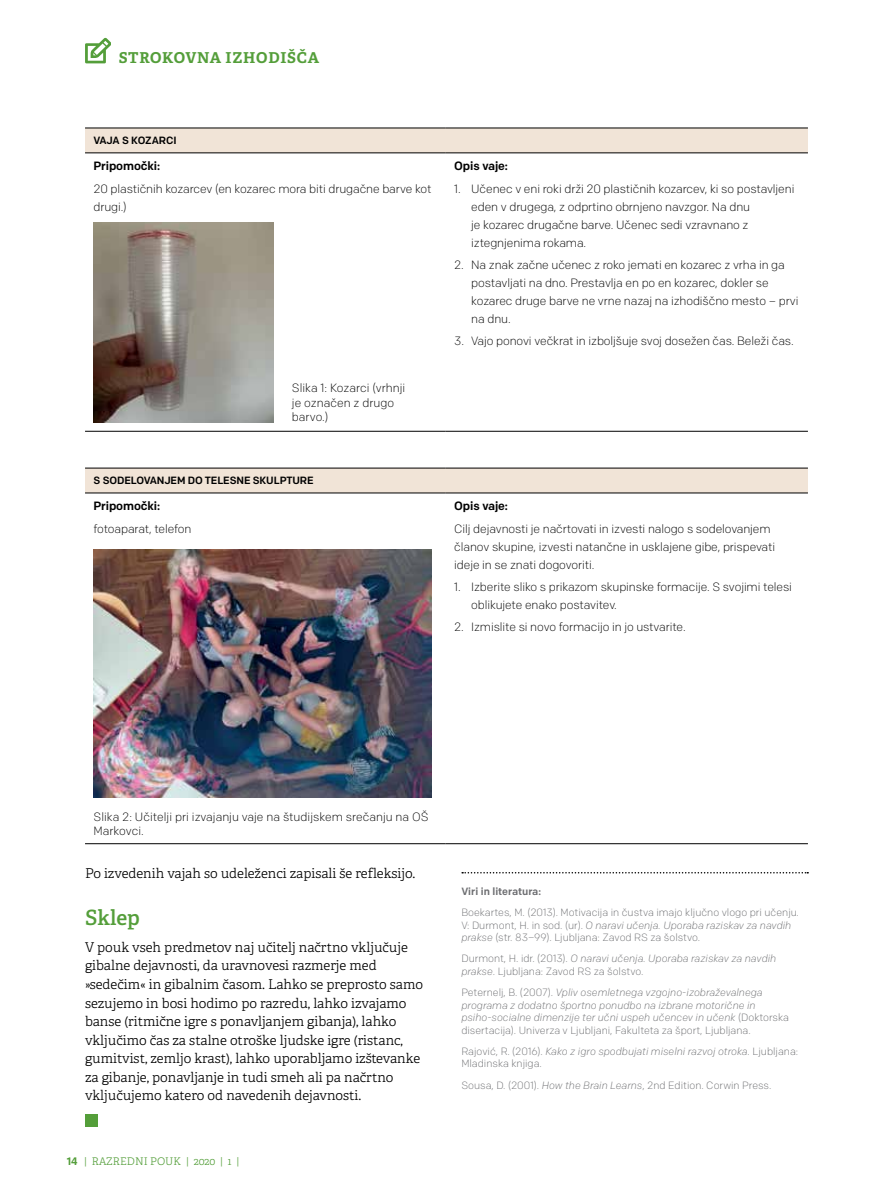
<style>
.page{position:relative;width:893px;height:1191px;background:#fff}
.page>*{position:absolute;margin:0;border:0;box-sizing:border-box;transform-origin:0 0}
.t1{font:600 21px "Adelle";color:#549e3a}
.t2{font:700 15px "Adelle";color:#549e3a}
.t3{font:300 13.5px/18.5px "Adelle";color:#000}
.t4{font:300 12px/18px "Chrono";letter-spacing:-.01em;color:#000}
.t5{font:500 12px "Chrono";letter-spacing:-.01em;color:#000}
.t6{font:300 10.5px/12.6px "Chrono";color:#6d6e71}
.t7{font:italic 300 10.5px/12.6px "Chrono";color:#6d6e71}
.t8{font:500 10.5px "Chrono";letter-spacing:-.01em;color:#000}
.t9{font:300 10.5px "Adelle";color:#549e3a}
.s1{font-family:"Adelle Sans";font-weight:700}
.s2{font-weight:500}
.s3{font-style:italic}
.s4{font-style:normal}
</style>
<div class="page">
<svg style="left:85px;top:38px;width:26px;height:25px"></svg>
<div style="left:85px;top:128px;width:723px;height:25px;background:#f1e4d7"></div>
<hr style="left:85px;top:128px;width:361px;height:1px;background:#000">
<hr style="left:446px;top:128px;width:362px;height:1px;background:#000">
<hr style="left:85px;top:152px;width:361px;height:1px;background:#000">
<hr style="left:446px;top:152px;width:362px;height:1px;background:#000">
<hr style="left:85px;top:431px;width:361px;height:1px;background:#000">
<hr style="left:446px;top:431px;width:362px;height:1px;background:#000">
<img style="left:94px;top:223px;width:180px;height:200px">
<div style="left:85px;top:468px;width:723px;height:25px;background:#f1e4d7"></div>
<hr style="left:85px;top:468px;width:361px;height:1px;background:#000">
<hr style="left:446px;top:468px;width:362px;height:1px;background:#000">
<hr style="left:85px;top:492px;width:361px;height:1px;background:#000">
<hr style="left:446px;top:492px;width:362px;height:1px;background:#000">
<hr style="left:85px;top:843px;width:361px;height:1px;background:#000">
<hr style="left:446px;top:843px;width:362px;height:1px;background:#000">
<img style="left:94px;top:550px;width:338px;height:248px">
<div style="left:85px;top:1114px;width:12px;height:13px;background:#549e3a"></div>
<svg style="left:462px;top:872px;width:346px;height:1px"></svg>
<p class="t2" style="left:119px;top:48px;width:13px">STROKOVNA</p>
<p class="t2" style="left:226px;top:48px;width:42px">IZHODI</p>
<p class="t2" style="left:287px;top:48px;width:22px">ŠČA</p>
<p class="t8" style="left:94px;top:134px;width:14px">VAJA</p>
<p class="t8" style="left:122px;top:134px;width:54px">S KOZARCI</p>
<p class="t5" style="left:94px;top:159px;width:68px">Pripomočki:</p>
<p class="t4" style="left:94px;top:179px;width:339px">20 plastičnih kozarcev (en kozarec mora biti drugačne barve kot drugi.)</p>
<p class="t4" style="left:292px;top:381px;width:115px;line-height:14.4px">Slika 1: Kozarci (vrhnji je označen z drugo barvo.)</p>
<p class="t8" style="left:94px;top:474px;width:65px">S SODELOVANJEM</p>
<p class="t8" style="left:188px;top:474px;width:43px">DO TELESNE</p>
<p class="t8" style="left:253px;top:474px;width:8px">SKU</p>
<p class="t8" style="left:274px;top:474px;width:21px">LPTURE</p>
<p class="t5" style="left:94px;top:499px;width:68px">Pripomočki:</p>
<p class="t4" style="left:94px;top:519px;width:99px">fotoaparat, telefon</p>
<p class="t5" style="left:454px;top:159px;width:55px">Opis vaje:</p>
<p class="t4" style="left:471px;top:179px;width:325px;text-indent:-17px">1. Učenec v eni roki drži 20 plastičnih kozarcev, ki so postavljeni eden v drugega, z odprtino obrnjeno navzgor. Na dnu<br>je kozarec drugačne barve. Učenec sedi vzravnano z iztegnjenima rokama.</p>
<p class="t4" style="left:471px;top:256px;width:329px;text-indent:-17px">2. Na znak začne učenec z roko jemati en kozarec z vrha in ga postavljati na dno. Prestavlja en po en kozarec, dokler se kozarec druge barve ne vrne nazaj na izhodiščno mesto – prvi na dnu.</p>
<p class="t4" style="left:454px;top:332px;width:341px">3. Vajo ponovi večkrat in izboljšuje svoj dosežen čas. Beleži čas.</p>
<p class="t5" style="left:454px;top:499px;width:55px">Opis vaje:</p>
<p class="t4" style="left:454px;top:519px;width:322px">Cilj dejavnosti je načrtovati in izvesti nalogo s sodelovanjem članov skupine, izvesti natančne in usklajene gibe, prispevati ideje in se znati dogovoriti.</p>
<p class="t4" style="left:471px;top:578px;width:322px;text-indent:-17px">1. Izberite sliko s prikazom skupinske formacije. S svojimi telesi oblikujete enako postavitev.</p>
<p class="t4" style="left:454px;top:618px;width:233px">2. Izmislite si novo formacijo in jo ustvarite.</p>
<p class="t4" style="left:94px;top:809px;width:337px;line-height:14.4px">Slika 2: Učitelji pri izvajanju vaje na študijskem srečanju na OŠ<br>Markovci.</p>
<p class="t3" style="left:85px;top:864px;width:332px">Po izvedenih vajah so udeleženci zapisali še refleksijo.</p>
<h1 class="t1" style="left:85px;top:904px;width:57px">Sklep</h1>
<p class="t3" style="left:85px;top:938px;width:339px">V pouk vseh predmetov naj učitelj načrtno vključuje gibalne dejavnosti, da uravnovesi razmerje med »sedečim« in gibalnim časom. Lahko se preprosto samo sezujemo in bosi hodimo po razredu, lahko izvajamo banse (ritmične igre s ponavljanjem gibanja), lahko vključimo čas za stalne otroške ljudske igre (ristanc, gumitvist, zemljo krast), lahko uporabljamo izštevanke za gibanje, ponavljanje in tudi smeh ali pa načrtno vključujemo katero od navedenih dejavnosti.</p>
<p class="t9" style="left:67px;top:1154px;width:174px"><span class="s1">14</span> | RAZREDNI POUK | 2020 | 1 |</p>
<p class="t6" style="left:461px;top:880px;width:339px;line-height:21.1px"><span class="s2">Viri in literatura:<br></span>Boekartes, M. (2013). Motivacija in čustva imajo ključno vlogo pri učenju<span class="s3">.</span></p>
<p class="t6" style="left:461px;top:918px;width:331px">V: Durmont, H. in sod. (ur). <span class="s3">O naravi učenja. Uporaba raziskav za navdih prakse</span> (str. 83–99). Ljubljana: Zavod RS za šolstvo.</p>
<p class="t6" style="left:461px;top:952px;width:316px">Durmont, H. idr. (2013). <span class="s3">O naravi učenja. Uporaba raziskav za navdih prakse</span>. Ljubljana: Zavod RS za šolstvo.</p>
<p class="t7" style="left:461px;top:986px;width:329px"><span class="s4">Peternelj, B. (2007).</span> Vpliv osemletnega vzgojno-izobraževalnega programa z dodatno športno ponudbo na izbrane motorične in psiho-socialne dimenzije ter učni uspeh učencev in učenk <span class="s4">(Doktorska disertacija). Univerza v Ljubljani, Fakulteta za šport, Ljubljana.</span></p>
<p class="t6" style="left:461px;top:1044px;width:338px">Rajović, R. (2016). <span class="s3">Kako z igro spodbujati miselni razvoj otroka.</span> Ljubljana:<br>Mladinska knjiga.</p>
<p class="t6" style="left:461px;top:1078px;width:312px">Sousa, D. (2001). <span class="s3">How the Brain Learns</span>, 2nd Edition. Corwin Press.</p>
</div>
